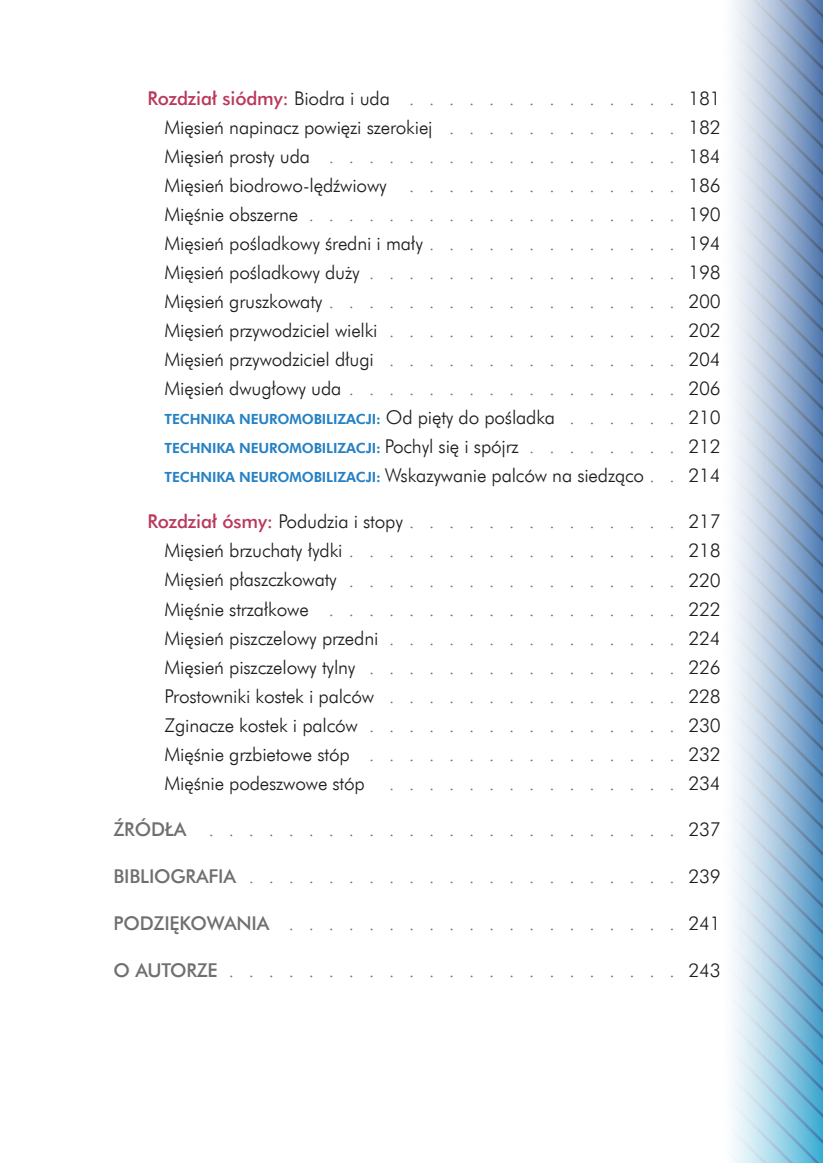
<style>
.page{position:relative;width:823px;height:1163px;background:#fff}
.page>*{position:absolute;margin:0;border:0;box-sizing:border-box;transform-origin:0 0}
.t1{font:19px/29px "Futura Lt EU";letter-spacing:-.01em;color:#1d1d1b;text-align:justify}
.t2{font:19px "Futura Md EU";letter-spacing:-.01em;color:#b9385b}
.t3{font:19px "Futura Md EU";letter-spacing:-.01em;color:#706f6f}
.t4{font:18px "Futura Lt EU";color:#706f6f}
.t5{font:14px/29px "Futura Hv EU";letter-spacing:-.01em;color:#2581c4}
.s1{font-family:"Futura Lt EU";color:#1d1d1b}
.s2{font-size:19px;color:#1d1d1b}
.s3{font-size:18px;color:#706f6f}
.s4{font-family:"Futura Lt EU";font-size:19px;color:#1d1d1b}
.s5{font-family:"Futura Lt EU";font-size:18px;color:#706f6f}
.s6{font-family:"Futura Hv EU";font-size:14px;color:#2581c4}
.s7{font-family:"Futura Md EU";color:#b9385b}
.s8{font-family:"Futura Md EU";font-size:19px}
</style>
<div class="page">
<svg style="left:733px;top:0;width:89px;height:1162px;background:#a8c1d9"></svg>
<p class="t2" style="left:147px;top:87px;width:244px">ROZDZIAŁ SIÓDMY: <span class="s1">Biodra i uda</span></p>
<p class="t1" style="left:688px;top:84px;width:34px">181</p>
<p class="t1" style="left:164px;top:113px;width:269px">Mięsień napinacz powięzi szerokiej</p>
<p class="t1" style="left:688px;top:113px;width:34px">182</p>
<p class="t1" style="left:164px;top:142px;width:147px">Mięsień prosty uda</p>
<p class="t1" style="left:688px;top:142px;width:34px">184</p>
<p class="t1" style="left:164px;top:171px;width:223px">Mięsień biodrowo-lędźwiowy</p>
<p class="t1" style="left:688px;top:171px;width:34px">186</p>
<p class="t4" style="left:164px;top:204px;width:557px"><span class="s2">Mięśnie obszerne</span> . . . . . . . . . . . . . . . . . . . <span class="s2">190</span></p>
<p class="t1" style="left:164px;top:229px;width:260px">Mięsień pośladkowy średni i mały</p>
<p class="t1" style="left:688px;top:229px;width:34px">194</p>
<p class="t1" style="left:164px;top:258px;width:196px">Mięsień pośladkowy duży</p>
<p class="t1" style="left:688px;top:258px;width:34px">198</p>
<p class="t1" style="left:164px;top:287px;width:159px">Mięsień gruszkowaty</p>
<p class="t1" style="left:164px;top:287px;width:557px;text-indent:523px">200<br>Mięsień przywodziciel wielki <span class="s3">. . . . . . . . . . . . . . .</span> 202<br>Mięsień przywodziciel długi</p>
<p class="t1" style="left:688px;top:345px;width:34px">204</p>
<p class="t1" style="left:164px;top:374px;width:178px">Mięsień dwugłowy uda</p>
<p class="t1" style="left:688px;top:374px;width:34px">206</p>
<p class="t5" style="left:164px;top:405px;width:557px">TECHNIKA NEUROMOBILIZACJI: <span class="s4">Od pięty do pośladka</span> <span class="s5">. . . . . .</span> <span class="s4">210<br></span>TECHNIKA NEUROMOBILIZACJI: <span class="s4">Pochyl się i spójrz</span> <span class="s5">. . . . . . . .</span> <span class="s4">212</span></p>
<p class="t1" style="left:164px;top:461px;width:481px"><span class="s6">TECHNIKA NEUROMOBILIZACJI:</span> Wskazywanie palców na siedząco</p>
<p class="t1" style="left:688px;top:461px;width:34px">214</p>
<p class="t1" style="left:147px;top:507px;width:257px"><span class="s7">ROZDZIAŁ ÓSMY:</span> Podudzia i stopy</p>
<p class="t1" style="left:688px;top:507px;width:34px">217</p>
<p class="t1" style="left:164px;top:536px;width:179px">Mięsień brzuchaty łydki</p>
<p class="t1" style="left:164px;top:536px;width:557px;text-indent:523px">218<br>Mięsień płaszczkowaty <span class="s3">. . . . . . . . . . . . . . . . .</span> 220<br>Mięśnie strzałkowe <span class="s3">. . . . . . . . . . . . . . . . . .</span> 222<br>Mięsień piszczelowy przedni <span class="s3">. . . . . . . . . . . . . . .</span> 224<br>Mięsień piszczelowy tylny <span class="s3">. . . . . . . . . . . . . . . .</span> 226<br>Prostowniki kostek i palców <span class="s3">. . . . . . . . . . . . . . .</span> 228<br>Zginacze kostek i palców <span class="s3">. . . . . . . . . . . . . . . .</span> 230<br>Mięśnie grzbietowe stóp</p>
<p class="t1" style="left:688px;top:739px;width:34px">232</p>
<p class="t1" style="left:164px;top:768px;width:202px">Mięśnie podeszwowe stóp</p>
<p class="t1" style="left:688px;top:768px;width:34px">234</p>
<p class="t3" style="left:113px;top:817px;width:74px">ŹRÓDŁA</p>
<p class="t1" style="left:688px;top:814px;width:34px">237</p>
<p class="t4" style="left:113px;top:865px;width:608px"><span class="s8">BIBLIOGRAFIA</span> . . . . . . . . . . . . . . . . . . . . . . <span class="s2">239</span></p>
<p class="t3" style="left:113px;top:911px;width:14px">POD</p>
<p class="t3" style="left:153px;top:911px;width:53px">ZIĘKOWA</p>
<p class="t3" style="left:236px;top:911px;width:25px">NIA</p>
<p class="t1" style="left:688px;top:908px;width:34px">241</p>
<p class="t4" style="left:113px;top:959px;width:608px"><span class="s8">O AUTORZE</span> . . . . . . . . . . . . . . . . . . . . . . . <span class="s2">243</span></p>
</div>
